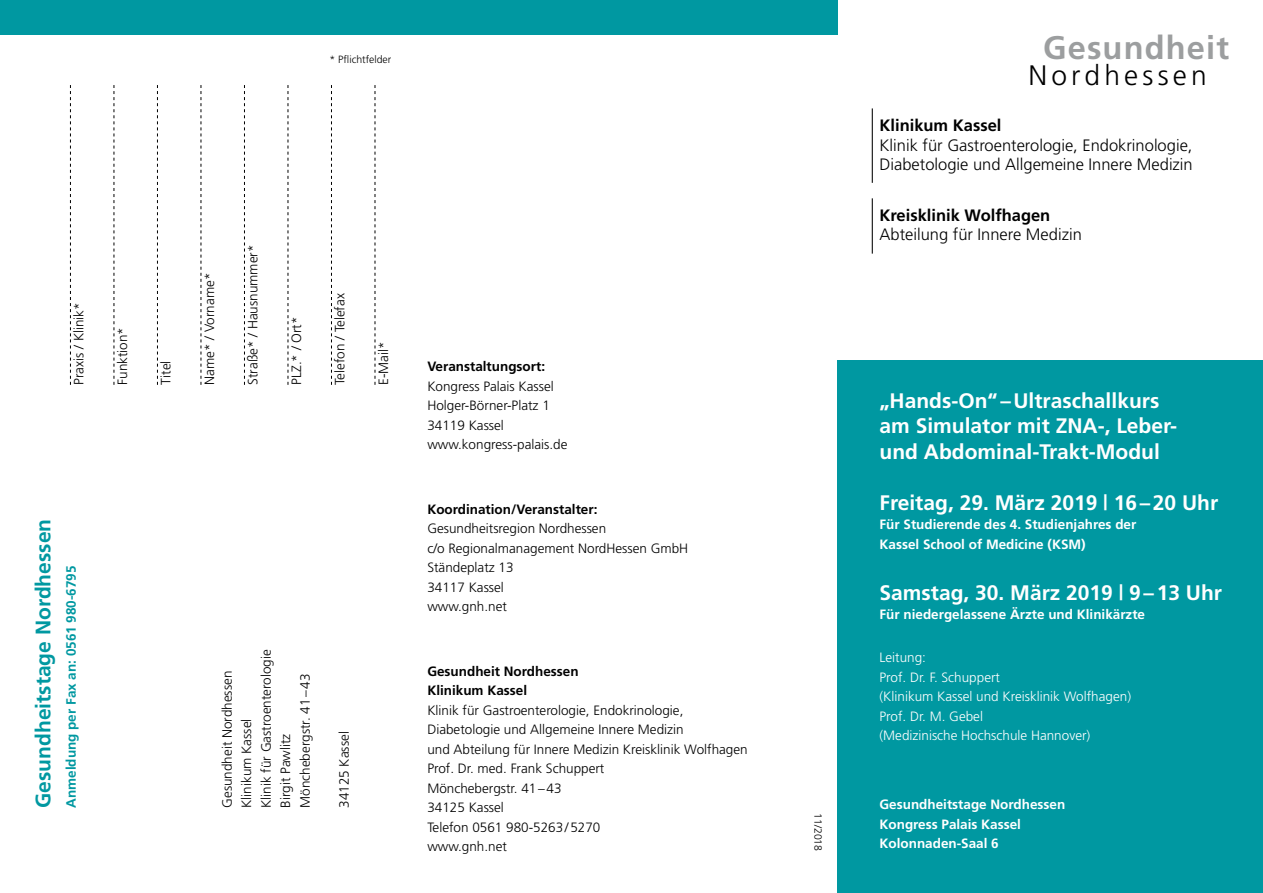
<style>
.page{position:relative;width:1263px;height:893px;background:#fff}
.page>*{position:absolute;margin:0;border:0;box-sizing:border-box;transform-origin:0 0}
.t1{font:700 32.55px "Frutiger";letter-spacing:.035em;color:#9c9e9f}
.t2{font:300 28.2px "Frutiger";letter-spacing:.15em;color:#000}
.t3{font:700 21px/25.5px "Frutiger";color:#fff}
.t4{font:700 21px "Frutiger";color:#0098a1}
.t5{font:300 16.5px/19.5px "Frutiger";color:#000}
.t6{font:700 16.5px "Frutiger";color:#000}
.t7{font:300 13.5px/19.5px "Frutiger";color:#000}
.t8{font:700 13.5px/19.5px "Frutiger";color:#fff}
.t9{font:300 13.5px/19.5px "Frutiger";color:#fff}
.t10{font:700 13.5px/19.5px "Frutiger";color:#000}
.t11{font:700 13.5px "Frutiger";color:#0098a1}
.t12{font:300 10.5px "Frutiger";color:#000}
</style>
<div class="page">
<hr style="left:872px;top:108px;width:1px;height:75px;background:#000">
<hr style="left:872px;top:198px;width:1px;height:56px;background:#000">
<div style="left:838px;top:361px;width:425px;height:532px;background:#0098a1"></div>
<div style="left:0;top:0;width:838px;height:34px;background:#0098a1"></div>
<svg style="left:70px;top:85px;width:1px;height:300px"></svg>
<svg style="left:114px;top:85px;width:1px;height:300px"></svg>
<svg style="left:157px;top:85px;width:1px;height:300px"></svg>
<svg style="left:201px;top:85px;width:1px;height:300px"></svg>
<svg style="left:244px;top:85px;width:1px;height:300px"></svg>
<svg style="left:288px;top:85px;width:1px;height:300px"></svg>
<svg style="left:331px;top:85px;width:1px;height:300px"></svg>
<svg style="left:375px;top:85px;width:1px;height:300px"></svg>
<p class="t12" style="left:330px;top:53px;width:63px">* Pflichtfelder</p>
<p class="t7" style="left:69px;top:385px;width:84px;rotate:-90deg">Praxis / Klinik*</p>
<p class="t7" style="left:113px;top:385px;width:59px;rotate:-90deg">Funktion*</p>
<p class="t7" style="left:156px;top:385px;width:26px;rotate:-90deg">Titel</p>
<p class="t7" style="left:200px;top:385px;width:114px;rotate:-90deg">Name* / Vorname*</p>
<p class="t7" style="left:243px;top:385px;width:142px;rotate:-90deg">Straße* / Hausnummer*</p>
<p class="t7" style="left:287px;top:385px;width:70px;rotate:-90deg">PLZ.* / Ort*</p>
<p class="t7" style="left:330px;top:385px;width:93px;rotate:-90deg">Telefon / Telefax</p>
<p class="t7" style="left:374px;top:385px;width:45px;rotate:-90deg">E-Mail*</p>
<h3 class="t4" style="left:31px;top:808px;width:290px;rotate:-90deg">Gesundheitstage Nordhessen</h3>
<p class="t11" style="left:63px;top:808px;width:244px;rotate:-90deg">Anmeldung per Fax an: 0561 980-6795</p>
<p class="t7" style="left:217px;top:808px;width:160px;rotate:-90deg">Gesundheit Nordhessen<br>Klinikum Kassel<br>Klinik für Gastroenterologie<br>Birgit Pawlitz<br>Mönchebergstr. 41–43</p>
<p class="t7" style="left:334px;top:808px;width:78px;rotate:-90deg">34125 Kassel</p>
<p class="t10" style="left:427px;top:357px;width:119px">Veranstaltungsort:</p>
<p class="t7" style="left:427px;top:376px;width:142px">Kongress Palais Kassel<br>Holger-Börner-Platz 1<br>34119 Kassel www.kongress-palais.de</p>
<p class="t10" style="left:427px;top:499px;width:172px">Koordination/Veranstalter:</p>
<p class="t7" style="left:427px;top:519px;width:262px">Gesundheitsregion Nordhessen<br>c/o Regionalmanagement NordHessen GmbH<br>Ständeplatz 13<br>34117 Kassel<br>www.gnh.net</p>
<p class="t10" style="left:427px;top:661px;width:153px">Gesundheit Nordhessen<br>Klinikum Kassel</p>
<p class="t7" style="left:427px;top:700px;width:322px">Klinik für Gastroenterologie, Endokrinologie,<br>Diabetologie und Allgemeine Innere Medizin<br>und Abteilung für Innere Medizin Kreisklinik Wolfhagen<br>Prof. Dr. med. Frank Schuppert<br>Mönchebergstr. 41–43<br>34125 Kassel<br>Telefon 0561 980-5263/5270<br>www.gnh.net</p>
<h1 class="t1" style="left:1043px;top:29px;width:187px">Gesundheit</h1>
<h2 class="t2" style="left:1028px;top:59px;width:180px">Nordhessen</h2>
<p class="t6" style="left:879px;top:116px;width:123px">Klinikum Kassel</p>
<p class="t5" style="left:879px;top:135px;width:315px">Klinik für Gastroenterologie, Endokrinologie,<br>Diabetologie und Allgemeine Innere Medizin</p>
<p class="t6" style="left:879px;top:206px;width:172px">Kreisklinik Wolfhagen</p>
<p class="t5" style="left:879px;top:225px;width:204px">Abteilung für Innere Medizin</p>
<p class="t12" style="left:824px;top:813px;width:39px;rotate:90deg">11/2018</p>
<h3 class="t3" style="left:879px;top:387px;width:299px">„Hands-On“ – Ultraschallkurs am Simulator mit ZNA-, Leber&shy;und Abdominal-Trakt-Modul</h3>
<h3 class="t3" style="left:879px;top:489px;width:340px">Freitag, 29. März 2019 | 16 – 20 Uhr</h3>
<p class="t8" style="left:879px;top:514px;width:258px">Für Studierende des 4. Studienjahres der<br>Kassel School of Medicine (KSM)</p>
<h3 class="t3" style="left:879px;top:579px;width:344px">Samstag, 30. März 2019 | 9 – 13 Uhr</h3>
<p class="t8" style="left:879px;top:604px;width:267px">Für niedergelassene Ärzte und Klinikärzte</p>
<p class="t9" style="left:879px;top:648px;width:253px">Leitung:<br>Prof. Dr. F. Schuppert<br>(Klinikum Kassel und Kreisklinik Wolfhagen)<br>Prof. Dr. M. Gebel<br>(Medizinische Hochschule Hannover)</p>
<p class="t8" style="left:879px;top:795px;width:187px">Gesundheitstage Nordhessen<br>Kongress Palais Kassel<br>Kolonnaden-Saal 6</p>
</div>
